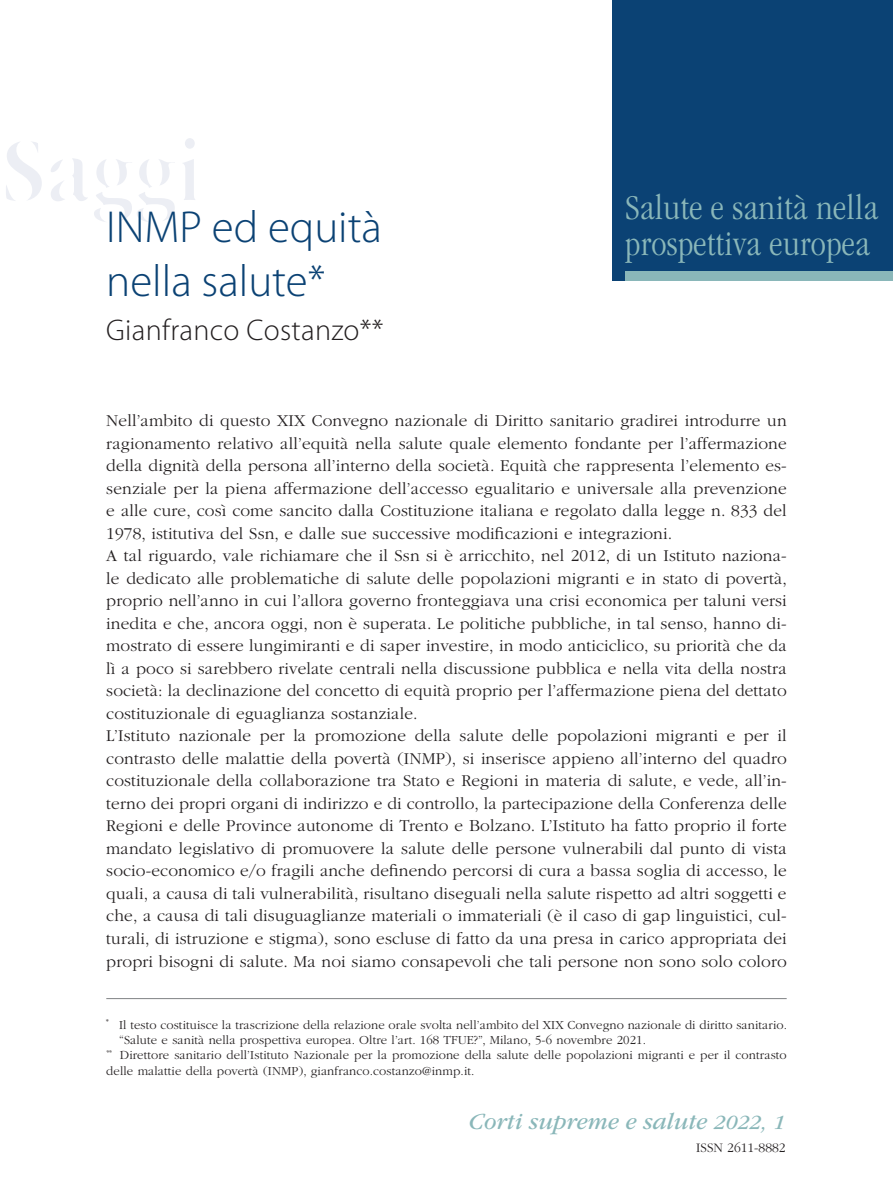
<style>
.page{position:relative;width:893px;height:1191px;background:#fff}
.page>*{position:absolute;margin:0;border:0;box-sizing:border-box;transform-origin:0 0}
.Titolo{font:300 45px/54px "Myriad Pro";color:#0b4274}
.t1{font:300 condensed 36px/36px "ITC Garamond Std";letter-spacing:.01em;color:#8ab7b9}
.autore{font:300 30px "Myriad Pro";letter-spacing:.01em;color:#231f20}
.t2{font:italic 24px "ITC Garamond Std";color:#8ab7b9}
.testo{font:300 17.25px/22.5px "ITC Garamond Std";letter-spacing:.01em;color:#231f20;text-align:justify}
.t3{font:300 13.5px "ITC Garamond Std";color:#231f20}
.note_extra{font:300 12.75px/15.3px "ITC Garamond Std";letter-spacing:.01em;color:#231f20}
.note_continua{font:300 12.75px/15.3px "ITC Garamond Std";letter-spacing:.01em;color:#231f20}
.s1{font-size:21px}
</style>
<div class="page">
<div style="left:612px;top:0;width:281px;height:281px;background:#0b4274"></div>
<div style="left:625px;top:271px;width:268px;height:10px;background:#8ab7b9"></div>
<hr style="left:106px;top:998px;width:681px;height:1px;background:#808285">
<p class="Titolo" style="left:106px;top:201px;width:277px">INMP ed equità nella salute*</p>
<p class="autore" style="left:106px;top:313px;width:279px">Gianfranco Costanzo**</p>
<h2 class="t1" style="left:625px;top:190px;width:255px">Salute e sanità nella prospettiva europea</h2>
<p class="testo" style="left:106px;top:410px;width:682px">Nell’ambito di questo XIX Convegno nazionale di Diritto sanitario gradirei introdurre un ragionamento relativo all’equità nella salute quale elemento fondante per l’affermazione della dignità della persona all’interno della società. Equità che rappresenta l’elemento es&shy;senziale per la piena affermazione dell’accesso egualitario e universale alla prevenzione e alle cure, così come sancito dalla Costituzione italiana e regolato dalla legge n. 833 del 1978, istitutiva del Ssn, e dalle sue successive modificazioni e integrazioni.</p>
<p class="testo" style="left:106px;top:545px;width:682px">A tal riguardo, vale richiamare che il Ssn si è arricchito, nel 2012, di un Istituto naziona&shy;le dedicato alle problematiche di salute delle popolazioni migranti e in stato di povertà, proprio nell’anno in cui l’allora governo fronteggiava una crisi economica per taluni versi inedita e che, ancora oggi, non è superata. Le politiche pubbliche, in tal senso, hanno di&shy;mostrato di essere lungimiranti e di saper investire, in modo anticiclico, su priorità che da lì a poco si sarebbero rivelate centrali nella discussione pubblica e nella vita della nostra società: la declinazione del concetto di equità proprio per l’affermazione piena del dettato costituzionale di eguaglianza sostanziale.</p>
<p class="testo" style="left:106px;top:725px;width:682px">L’Istituto nazionale per la promozione della salute delle popolazioni migranti e per il contrasto delle malattie della povertà (INMP), si inserisce appieno all’interno del quadro costituzionale della collaborazione tra Stato e Regioni in materia di salute, e vede, all’in&shy;terno dei propri organi di indirizzo e di controllo, la partecipazione della Conferenza delle Regioni e delle Province autonome di Trento e Bolzano. L’Istituto ha fatto proprio il forte mandato legislativo di promuovere la salute delle persone vulnerabili dal punto di vista socio-economico e/o fragili anche definendo percorsi di cura a bassa soglia di accesso, le quali, a causa di tali vulnerabilità, risultano diseguali nella salute rispetto ad altri soggetti e che, a causa di tali disuguaglianze materiali o immateriali (è il caso di gap linguistici, cul&shy;turali, di istruzione e stigma), sono escluse di fatto da una presa in carico appropriata dei propri bisogni di salute. Ma noi siamo consapevoli che tali persone non sono solo coloro</p>
<p class="note_extra" style="left:119px;top:1017px;width:669px;text-indent:-13px"><sup>*</sup> Il testo costituisce la trascrizione della relazione orale svolta nell’ambito del XIX Convegno nazionale di diritto sanitario. “Salute e sanità nella prospettiva europea. Oltre l’art. 168 TFUE?”, Milano, 5-6 novembre 2021.</p>
<p class="note_continua" style="left:106px;top:1047px;width:682px"><sup>**</sup> Direttore sanitario dell’Istituto Nazionale per la promozione della salute delle popolazioni migranti e per il contrasto delle malattie della povertà (INMP), gianfranco.costanzo@inmp.it.</p>
<h3 class="t2" style="left:469px;top:1108px;width:318px">Corti supreme e salute <span class="s1">2022, 1</span></h3>
<p class="t3" style="left:696px;top:1140px;width:91px">ISSN 2611-8882</p>
</div>
